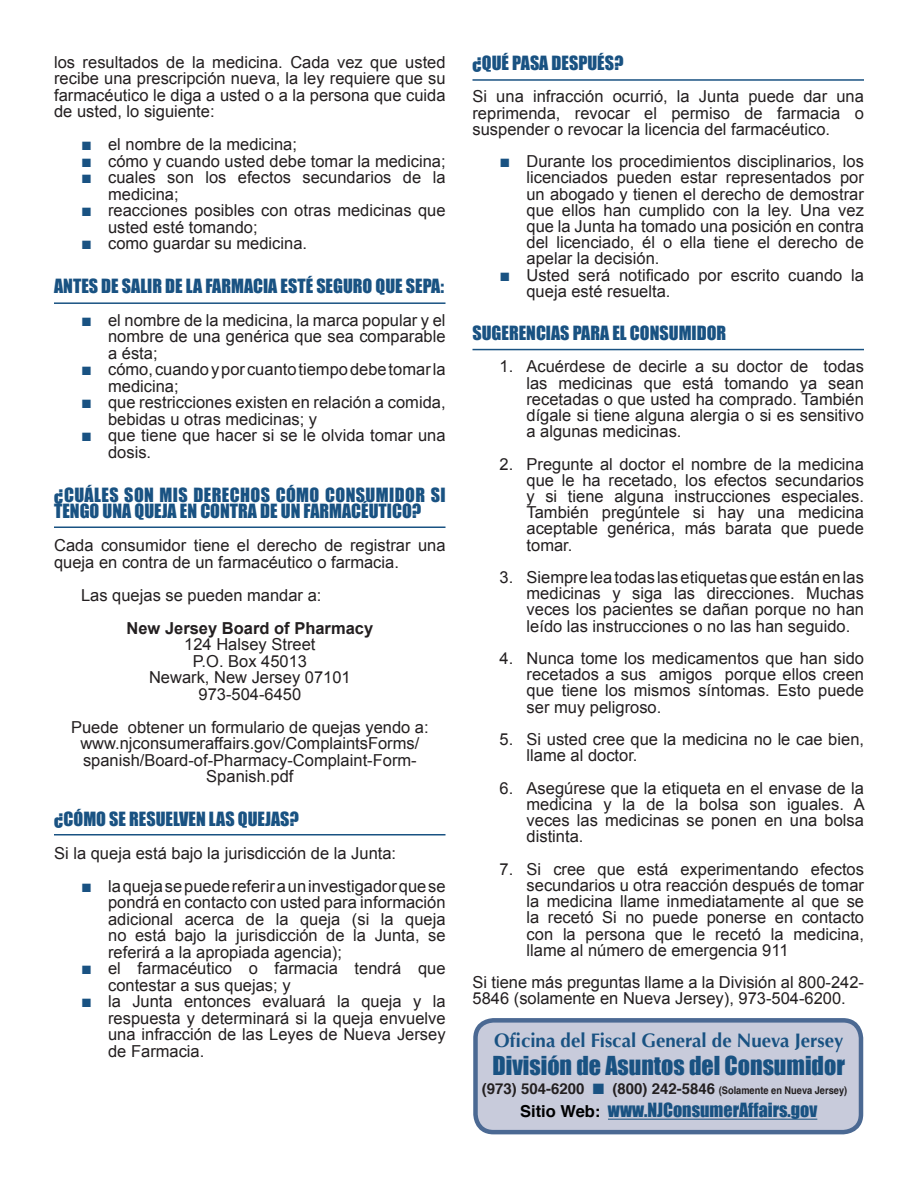
<style>
.page{position:relative;width:918px;height:1188px;background:#fff}
.page>*{position:absolute;margin:0;border:0;box-sizing:border-box;transform-origin:0 0}
.t1{font:24px "Impact";color:#195282}
.t2{font:700 19.5px "Optima";color:#195282;scale:.96 1}
.t3{font:18px/16.5px "Impact";color:#195282}
.t4{font:16.5px/16.2px "Arial";color:#231f20;text-align:justify}
.t5{font:700 16.5px "Arial";color:#231f20}
.t6{font:700 15px "Helvetica";color:#231f20}
.s1{font-size:18px;color:#195282}
.s2{font-family:"Helvetica";font-weight:700;font-size:16.5px;color:#000}
.s3{color:#195282}
.s4{font-size:10.5px}
</style>
<div class="page">
<hr style="left:54px;top:526px;width:392px;height:2px;background:#195282">
<hr style="left:54px;top:302px;width:392px;height:2px;background:#195282">
<hr style="left:54px;top:834px;width:392px;height:2px;background:#195282">
<hr style="left:472px;top:349px;width:392px;height:1px;background:#195282">
<hr style="left:472px;top:79px;width:392px;height:2px;background:#195282">
<div style="left:476px;top:1020px;width:385px;height:112px;background:#c8cbdb;border-radius:18px"></div>
<div style="left:473px;top:1018px;width:390px;height:116px;border:4px solid #4b6993;border-radius:18px"></div>
<hr style="left:608px;top:1119px;width:209px;height:1px;background:#195282">
<p class="t4" style="left:54px;top:54px;width:393px">los resultados de la medicina. Cada vez que usted recibe una prescripción nueva, la ley requiere que su farmacéutico le diga a usted o a la persona que cuida de usted, lo siguiente:</p>
<p class="t4" style="left:81px;top:136px;width:217px"><span class="s1">■</span> el nombre de la medicina;</p>
<p class="t4" style="left:81px;top:153px;width:366px"><span class="s1">■</span> cómo y cuando usted debe tomar la medicina;</p>
<p class="t4" style="left:108px;top:169px;width:339px;text-indent:-27px"><span class="s1">■</span> cuales son los efectos secundarios de la medicina;</p>
<p class="t4" style="left:108px;top:202px;width:339px;text-indent:-27px"><span class="s1">■</span> reacciones posibles con otras medicinas que usted esté tomando;</p>
<p class="t4" style="left:81px;top:235px;width:227px"><span class="s1">■</span> como guardar su medicina.</p>
<p class="t3" style="left:54px;top:277px;width:391px">ANTES DE SALIR DE LA FARMACIA ESTÉ SEGURO QUE SEPA:</p>
<p class="t4" style="left:108px;top:312px;width:339px;text-indent:-27px"><span class="s1">■</span> el nombre de la medicina, la marca popular y el nombre de una genérica que sea comparable a ésta;</p>
<p class="t4" style="left:108px;top:361px;width:339px;text-indent:-27px"><span class="s1">■</span> cómo, cuando y por cuanto tiempo debe tomar la medicina;</p>
<p class="t4" style="left:108px;top:394px;width:339px;text-indent:-27px"><span class="s1">■</span> que restricciones existen en relación a comida, bebidas u otras medicinas; y</p>
<p class="t4" style="left:108px;top:427px;width:339px;text-indent:-27px"><span class="s1">■</span> que tiene que hacer si se le olvida tomar una dosis.</p>
<p class="t3" style="left:54px;top:486px;width:393px">¿CUÁLES SON MIS DERECHOS CÓMO CONSUMIDOR SI<br>TENGO UNA QUEJA EN CONTRA DE UN FARMACÉUTICO?</p>
<p class="t4" style="left:54px;top:537px;width:393px">Cada consumidor tiene el derecho de registrar una queja en contra de un farmacéutico o farmacia.</p>
<p class="t4" style="left:81px;top:587px;width:242px">Las quejas se pueden mandar a:</p>
<p class="t5" style="left:127px;top:617px;width:248px">New Jersey Board of Pharmacy</p>
<p class="t4" style="left:149px;top:636px;width:203px;text-align:center">124 Halsey Street<br>P.O. Box 45013<br>Newark, New Jersey 07101<br>973-504-6450</p>
<p class="t4" style="left:71px;top:719px;width:359px;text-align:center">Puede obtener un formulario de quejas yendo a: www.njconsumeraffairs.gov/ComplaintsForms/ spanish/Board-of-Pharmacy-Complaint-Form-Spanish.pdf</p>
<p class="t3" style="left:54px;top:810px;width:246px">¿CÓMO SE RESUELVEN LAS QUEJAS?</p>
<p class="t4" style="left:54px;top:845px;width:344px">Si la queja está bajo la jurisdicción de la Junta:</p>
<p class="t4" style="left:108px;top:878px;width:339px;text-indent:-27px"><span class="s1">■</span> la queja se puede referir a un investigador que se pondrá en contacto con usted para información adicional acerca de la queja (si la queja no está bajo la jurisdicción de la Junta, se referirá a la apropiada agencia);</p>
<p class="t4" style="left:108px;top:961px;width:339px;text-indent:-27px"><span class="s1">■</span> el farmacéutico o farmacia tendrá que contestar a sus quejas; y</p>
<p class="t4" style="left:108px;top:994px;width:339px;text-indent:-27px"><span class="s1">■</span> la Junta entonces evaluará la queja y la respuesta y determinará si la queja envuelve una infracción de las Leyes de Nueva Jersey de Farmacia.</p>
<p class="t3" style="left:472px;top:54px;width:153px">¿QUÉ PASA DESPUÉS?</p>
<p class="t4" style="left:472px;top:89px;width:393px">Si una infracción ocurrió, la Junta puede dar una reprimenda, revocar el permiso de farmacia o suspender o revocar la licencia del farmacéutico.</p>
<p class="t4" style="left:526px;top:154px;width:339px;text-indent:-27px"><span class="s1">■</span> Durante los procedimientos disciplinarios, los licenciados pueden estar representados por un abogado y tienen el derecho de demostrar que ellos han cumplido con la ley. Una vez que la Junta ha tomado una posición en contra del licenciado, él o ella tiene el derecho de apelar la decisión.</p>
<p class="t4" style="left:526px;top:267px;width:339px;text-indent:-27px"><span class="s1">■</span> Usted será notificado por escrito cuando la queja esté resuelta.</p>
<p class="t3" style="left:472px;top:324px;width:255px">SUGERENCIAS PARA EL CONSUMIDOR</p>
<p class="t4" style="left:526px;top:359px;width:339px;text-indent:-27px">1. Acuérdese de decirle a su doctor de todas las medicinas que está tomando ya sean recetadas o que usted ha comprado. También dígale si tiene alguna alergia o si es sensitivo a algunas medicinas.</p>
<p class="t4" style="left:527px;top:456px;width:339px;text-indent:-27px">2. Pregunte al doctor el nombre de la medicina que le ha recetado, los efectos secundarios y si tiene alguna instrucciones especiales.<br>También pregúntele si hay una medicina aceptable genérica, más barata que puede tomar.</p>
<p class="t4" style="left:527px;top:569px;width:339px;text-indent:-27px">3. Siempre lea todas las etiquetas que están en las medicinas y siga las direcciones. Muchas veces los pacientes se dañan porque no han leído las instrucciones o no las han seguido.</p>
<p class="t4" style="left:527px;top:650px;width:339px;text-indent:-27px">4. Nunca tome los medicamentos que han sido recetados a sus amigos porque ellos creen que tiene los mismos síntomas. Esto puede ser muy peligroso.</p>
<p class="t4" style="left:527px;top:731px;width:339px;text-indent:-27px">5. Si usted cree que la medicina no le cae bien, llame al doctor.</p>
<p class="t4" style="left:527px;top:780px;width:340px;text-indent:-27px">6. Asegúrese que la etiqueta en el envase de la medicina y la de la bolsa son iguales. A veces las medicinas se ponen en una bolsa distinta.</p>
<p class="t4" style="left:527px;top:861px;width:339px;text-indent:-27px">7. Si cree que está experimentando efectos secundarios u otra reacción después de tomar la medicina llame inmediatamente al que se la recetó Si no puede ponerse en contacto con la persona que le recetó la medicina, llame al número de emergencia 911</p>
<p class="t4" style="left:473px;top:974px;width:393px">Si tiene más preguntas llame a la División al 800-242-<br>5846 (solamente en Nueva Jersey), 973-504-6200.</p>
<p class="t2" style="left:494px;top:1029px;width:365px">Oficina del Fiscal General de Nueva Jersey</p>
<h1 class="t1" style="left:493px;top:1047px;width:354px">División de Asuntos del Consumidor</h1>
<p class="t3" style="left:520px;top:1102px;width:299px"><span class="s2">Sitio Web:</span> www.NJConsumerAffairs.gov</p>
<p class="t6" style="left:482px;top:1076px;width:367px">(973) 504-6200 <span class="s3">■</span> (800) 242-5846 <span class="s4">(Solamente en Nueva Jersey)</span></p>
</div>
